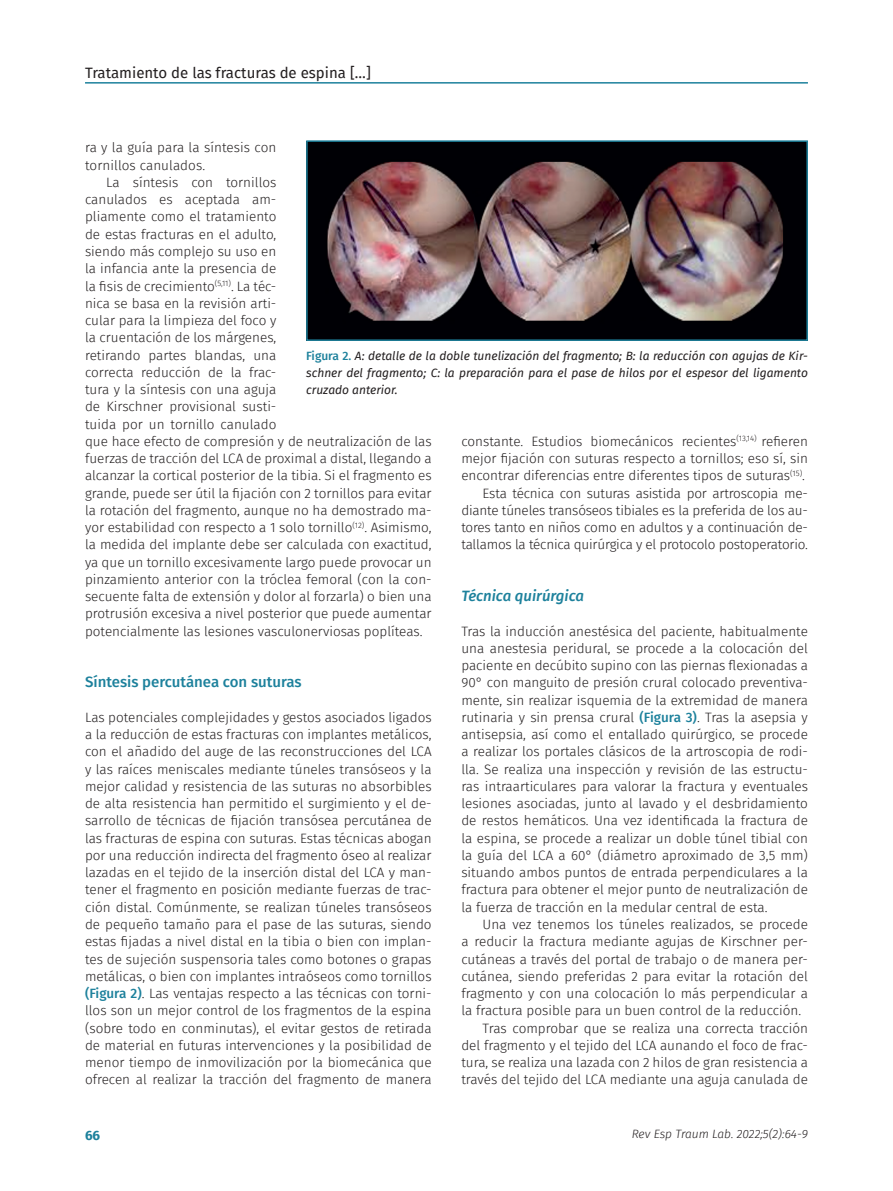
<style>
.page{position:relative;width:893px;height:1191px;background:#fff}
.page>*{position:absolute;margin:0;border:0;box-sizing:border-box;transform-origin:0 0}
.t1{font:15px "Fira Sans FS";color:#231f20}
.Subladillo{font:500 15px "Fira Sans FS";color:#1d819c}
.Subladillo-2{font:italic 500 15px "Fira Sans FS";color:#1d819c}
.Primer_párrafo{font:13.5px/17.2px "Fira Sans Light FS";color:#231f20;text-align:justify}
.Párrafo_general{font:13.5px/17.2px "Fira Sans Light FS";color:#231f20;text-align:justify}
.t2{font:700 13.5px "Fira Sans FS";color:#1d819c}
.Pie_de_foto{font:italic 12px/17.2px "Fira Sans FS";color:#231f20;text-align:justify}
.t3{font:italic 300 12px "Fira Sans FS";color:#231f20}
.s1{font-family:"Fira Sans FS";font-weight:500;color:#1d819c}
.s2{font-weight:500;font-style:normal;color:#1d819c}
</style>
<div class="page">
<hr style="left:85px;top:82px;width:723px;height:2px;background:#1d819c">
<img style="left:309px;top:143px;width:496px;height:195px">
<div style="left:306px;top:140px;width:502px;height:201px;border:2px solid #1d819c"></div>
<p class="t1" style="left:85px;top:62px;width:287px">Tratamiento de las fracturas de espina […]</p>
<p class="Primer_párrafo" style="left:85px;top:139px;width:193px">ra y la guía para la síntesis con tornillos canulados.</p>
<p class="Párrafo_general" style="left:85px;top:174px;width:348px;text-align:left;text-indent:21px">La síntesis con tornillos<br>canulados es aceptada am-<br>pliamente como el tratamiento<br>de estas fracturas en el adulto,<br>siendo más complejo su uso en<br>la infancia ante la presencia de<br>la fisis de crecimiento<sup>(5,11)</sup>. La téc-<br>nica se basa en la revisión arti-<br>cular para la limpieza del foco y<br>la cruentación de los márgenes,<br>retirando partes blandas, una<br>correcta reducción de la frac-<br>tura y la síntesis con una aguja<br>de Kirschner provisional susti-<br>tuida por un tornillo canulado<br>que hace efecto de compresión y de neutralización de las fuerzas de tracción del LCA de proximal a distal, llegando a alcanzar la cortical posterior de la tibia. Si el fragmento es grande, puede ser útil la fijación con 2 tornillos para evitar la rotación del fragmento, aunque no ha demostrado ma&shy;yor estabilidad con respecto a 1 solo tornillo<sup>(12)</sup>. Asimismo, la medida del implante debe ser calculada con exactitud, ya que un tornillo excesivamente largo puede provocar un pinzamiento anterior con la tróclea femoral (con la con&shy;secuente falta de extensión y dolor al forzarla) o bien una protrusión excesiva a nivel posterior que puede aumentar potencialmente las lesiones vasculonerviosas poplíteas.</p>
<p class="Subladillo" style="left:85px;top:671px;width:218px">Síntesis percutánea con suturas</p>
<p class="Primer_párrafo" style="left:85px;top:708px;width:348px">Las potenciales complejidades y gestos asociados ligados a la reducción de estas fracturas con implantes metálicos, con el añadido del auge de las reconstrucciones del LCA y las raíces meniscales mediante túneles transóseos y la mejor calidad y resistencia de las suturas no absorbibles de alta resistencia han permitido el surgimiento y el de&shy;sarrollo de técnicas de fijación transósea percutánea de las fracturas de espina con suturas. Estas técnicas abogan por una reducción indirecta del fragmento óseo al realizar lazadas en el tejido de la inserción distal del LCA y man&shy;tener el fragmento en posición mediante fuerzas de trac&shy;ción distal. Comúnmente, se realizan túneles transóseos de pequeño tamaño para el pase de las suturas, siendo estas fijadas a nivel distal en la tibia o bien con implan&shy;tes de sujeción suspensoria tales como botones o grapas metálicas, o bien con implantes intraóseos como tornillos <span class="s1">(Figura 2)</span>. Las ventajas respecto a las técnicas con torni&shy;llos son un mejor control de los fragmentos de la espina (sobre todo en conminutas), el evitar gestos de retirada de material en futuras intervenciones y la posibilidad de menor tiempo de inmovilización por la biomecánica que ofrecen al realizar la tracción del fragmento de manera</p>
<p class="Pie_de_foto" style="left:306px;top:347px;width:503px"><span class="s2">Figura 2.</span> A: detalle de la doble tunelización del fragmento; B: la reducción con agujas de Kir&shy;schner del fragmento; C: la preparación para el pase de hilos por el espesor del ligamento cruzado anterior.</p>
<p class="Primer_párrafo" style="left:461px;top:432px;width:348px">constante. Estudios biomecánicos recientes<sup>(13,14)</sup> refieren mejor fijación con suturas respecto a tornillos; eso sí, sin encontrar diferencias entre diferentes tipos de suturas<sup>(15)</sup>.</p>
<p class="Párrafo_general" style="left:461px;top:484px;width:348px;text-indent:21px">Esta técnica con suturas asistida por artroscopia me&shy;diante túneles transóseos tibiales es la preferida de los au&shy;tores tanto en niños como en adultos y a continuación de&shy;tallamos la técnica quirúrgica y el protocolo postoperatorio.</p>
<p class="Subladillo-2" style="left:461px;top:585px;width:124px">Técnica quirúrgica</p>
<p class="Primer_párrafo" style="left:461px;top:622px;width:348px">Tras la inducción anestésica del paciente, habitualmente una anestesia peridural, se procede a la colocación del paciente en decúbito supino con las piernas flexionadas a 90° con manguito de presión crural colocado preventiva&shy;mente, sin realizar isquemia de la extremidad de manera rutinaria y sin prensa crural <span class="s1">(Figura 3)</span>. Tras la asepsia y antisepsia, así como el entallado quirúrgico, se procede a realizar los portales clásicos de la artroscopia de rodi&shy;lla. Se realiza una inspección y revisión de las estructu&shy;ras intraarticulares para valorar la fractura y eventuales lesiones asociadas, junto al lavado y el desbridamiento de restos hemáticos. Una vez identificada la fractura de la espina, se procede a realizar un doble túnel tibial con la guía del LCA a 60° (diámetro aproximado de 3,5 mm) situando ambos puntos de entrada perpendiculares a la fractura para obtener el mejor punto de neutralización de la fuerza de tracción en la medular central de esta.</p>
<p class="Párrafo_general" style="left:461px;top:915px;width:348px;text-indent:21px">Una vez tenemos los túneles realizados, se procede a reducir la fractura mediante agujas de Kirschner per&shy;cutáneas a través del portal de trabajo o de manera per&shy;cutánea, siendo preferidas 2 para evitar la rotación del fragmento y con una colocación lo más perpendicular a la fractura posible para un buen control de la reducción.</p>
<p class="Párrafo_general" style="left:461px;top:1019px;width:348px;text-indent:21px">Tras comprobar que se realiza una correcta tracción del fragmento y el tejido del LCA aunando el foco de frac&shy;tura, se realiza una lazada con 2 hilos de gran resistencia a través del tejido del LCA mediante una aguja canulada de</p>
<p class="t2" style="left:85px;top:1124px;width:17px">66</p>
<p class="t3" style="left:632px;top:1125px;width:178px">Rev Esp Traum Lab. 2022;5(2):64-9</p>
</div>
